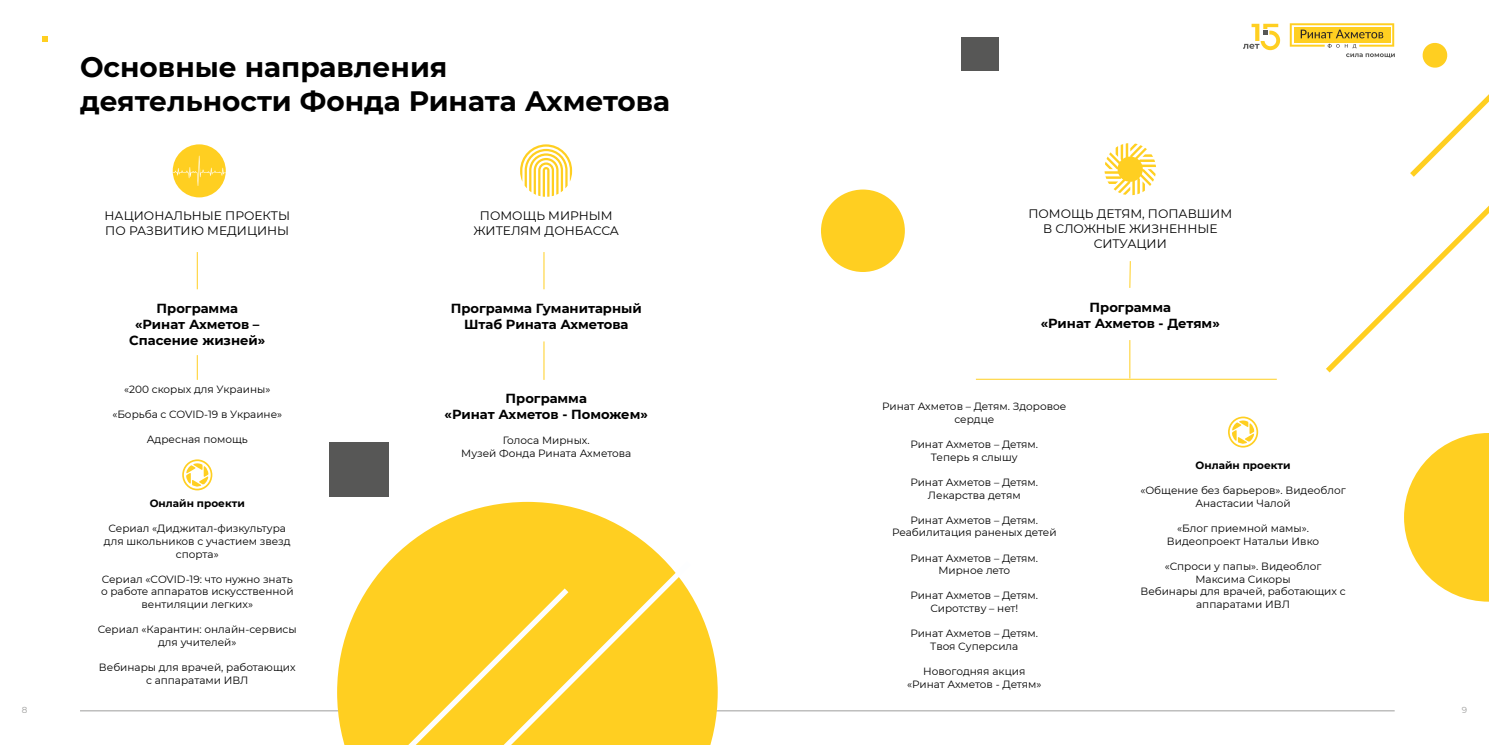
<style>
.page{position:relative;width:1489px;height:745px;background:#fff}
.page>*{position:absolute;margin:0;border:0;box-sizing:border-box;transform-origin:0 0}
.t1{font:700 28px/33.6px "Montserrat";color:#000}
.t2{font:700 13.12px/15.8px "Montserrat";color:#000;text-align:center}
.t3{font:12.25px/14.7px "Montserrat";color:#000;text-align:center}
.t4{font:10.5px/12.6px "Montserrat";color:#000;text-align:center}
.t5{font:700 10.5px "Montserrat";color:#000}
.t6{font:8.75px "Montserrat";color:#9d9d9c}
</style>
<div class="page">
<svg style="left:1243px;top:24px;width:36px;height:26px"></svg>
<hr style="left:80px;top:710px;width:1314px;height:1px;background:#9d9d9c">
<svg style="left:42px;top:36px;width:6px;height:6px"></svg>
<hr style="left:197px;top:252px;width:1px;height:37px;background:#ffcf21">
<svg style="left:197px;top:355px;width:1px;height:24px"></svg>
<svg style="left:395px;top:501px;width:322px;height:243px;fill:#ffcf21"></svg>
<div style="left:821px;top:189px;width:83px;height:83px;background:#ffcf21;border-radius:50%"></div>
<svg style="left:1404px;top:433px;width:84px;height:168px"></svg>
<div style="left:961px;top:37px;width:37px;height:34px;background:#575756"></div>
<div style="left:329px;top:442px;width:59px;height:54px;background:#575756"></div>
<svg style="left:220px;top:555px;width:476px;height:189px"></svg>
<svg style="left:1289px;top:23px;width:199px;height:350px"></svg>
<hr style="left:543px;top:252px;width:1px;height:37px;background:#ffcf21">
<hr style="left:543px;top:341px;width:1px;height:38px;background:#ffcf21">
<svg style="left:520px;top:144px;width:52px;height:53px"></svg>
<svg style="left:182px;top:459px;width:30px;height:31px"></svg>
<svg style="left:1129px;top:261px;width:2px;height:27px"></svg>
<hr style="left:1129px;top:340px;width:1px;height:38px;background:#ffcf21">
<svg style="left:1104px;top:143px;width:51px;height:52px"></svg>
<div style="left:1117px;top:156px;width:25px;height:26px;background:#ffcf21;border-radius:50%"></div>
<svg style="left:1228px;top:416px;width:30px;height:31px"></svg>
<hr style="left:975px;top:378px;width:301px;height:1px;background:#ffcf21">
<div style="left:173px;top:144px;width:53px;height:53px;background:#ffcf21;border-radius:50%"></div>
<svg style="left:172px;top:156px;width:54px;height:30px"></svg>
<h1 class="t1" style="left:80px;top:49px;width:591px">Основные направления<br>деятельности Фонда Рината Ахметова</h1>
<p class="t3" style="left:105px;top:207px;width:187px;text-align:left">НАЦИОНАЛЬНЫЕ ПРОЕКТЫ<br>ПО РАЗВИТИЮ МЕДИЦИНЫ</p>
<p class="t2" style="left:129px;top:300px;width:138px">Программа<br>«Ринат Ахметов –<br>Спасение жизней»</p>
<p class="t4" style="left:124px;top:382px;width:148px">«200 скорых для Украины»</p>
<p class="t4" style="left:112px;top:407px;width:171px">«Борьба с COVID-19 в Украине»</p>
<p class="t4" style="left:147px;top:433px;width:102px">Адресная помощь</p>
<p class="t5" style="left:150px;top:495px;width:97px">Онлайн проекти</p>
<p class="t4" style="left:104px;top:521px;width:188px">Сериал «Диджитал-физкультура для школьников с участием звезд спорта»</p>
<p class="t4" style="left:101px;top:572px;width:194px">Сериал «COVID-19: что нужно знать о работе аппаратов искусственной вентиляции легких»</p>
<p class="t4" style="left:98px;top:622px;width:200px">Сериал «Карантин: онлайн-сервисы для учителей»</p>
<p class="t4" style="left:99px;top:660px;width:198px">Вебинары для врачей, работающих с аппаратами ИВЛ</p>
<p class="t3" style="left:473px;top:207px;width:147px">ПОМОЩЬ МИРНЫМ<br>ЖИТЕЛЯМ ДОНБАССА</p>
<p class="t2" style="left:450px;top:300px;width:192px">Программа Гуманитарный<br>Штаб Рината Ахметова</p>
<p class="t2" style="left:444px;top:389px;width:205px">Программа<br>«Ринат Ахметов - Поможем»</p>
<p class="t4" style="left:461px;top:433px;width:171px">Голоса Мирных.<br>Музей Фонда Рината Ахметова</p>
<p class="t3" style="left:1028px;top:206px;width:205px">ПОМОЩЬ ДЕТЯМ, ПОПАВШИМ<br>В СЛОЖНЫЕ ЖИЗНЕННЫЕ<br>СИТУАЦИИ</p>
<p class="t2" style="left:1040px;top:298px;width:180px">Программа<br>«Ринат Ахметов - Детям»</p>
<p class="t4" style="left:882px;top:399px;width:185px">Ринат Ахметов – Детям. Здоровое сердце</p>
<p class="t4" style="left:910px;top:437px;width:129px">Ринат Ахметов – Детям.<br>Теперь я слышу</p>
<p class="t4" style="left:910px;top:475px;width:129px">Ринат Ахметов – Детям.<br>Лекарства детям</p>
<p class="t4" style="left:892px;top:513px;width:166px">Ринат Ахметов – Детям.<br>Реабилитация раненых детей</p>
<p class="t4" style="left:910px;top:551px;width:129px">Ринат Ахметов – Детям.<br>Мирное лето</p>
<p class="t4" style="left:910px;top:588px;width:129px">Ринат Ахметов – Детям.<br>Сиротству – нет!</p>
<p class="t4" style="left:910px;top:626px;width:129px">Ринат Ахметов – Детям.<br>Твоя Суперсила</p>
<p class="t4" style="left:907px;top:664px;width:136px">Новогодняя акция «Ринат Ахметов - Детям»</p>
<p class="t5" style="left:1195px;top:457px;width:97px">Онлайн проекти</p>
<p class="t4" style="left:1140px;top:483px;width:207px">«Общение без барьеров». Видеоблог<br>Анастасии Чалой</p>
<p class="t4" style="left:1166px;top:521px;width:154px">«Блог приемной мамы».<br>Видеопроект Натальи Ивко</p>
<p class="t4" style="left:1140px;top:559px;width:207px">«Спроси у папы». Видеоблог<br>Максима Сикоры<br>Вебинары для врачей, работающих с аппаратами ИВЛ</p>
<p class="t6" style="left:22px;top:703px;width:7px">8</p>
<p class="t6" style="left:1461px;top:703px;width:7px">9</p>
</div>
